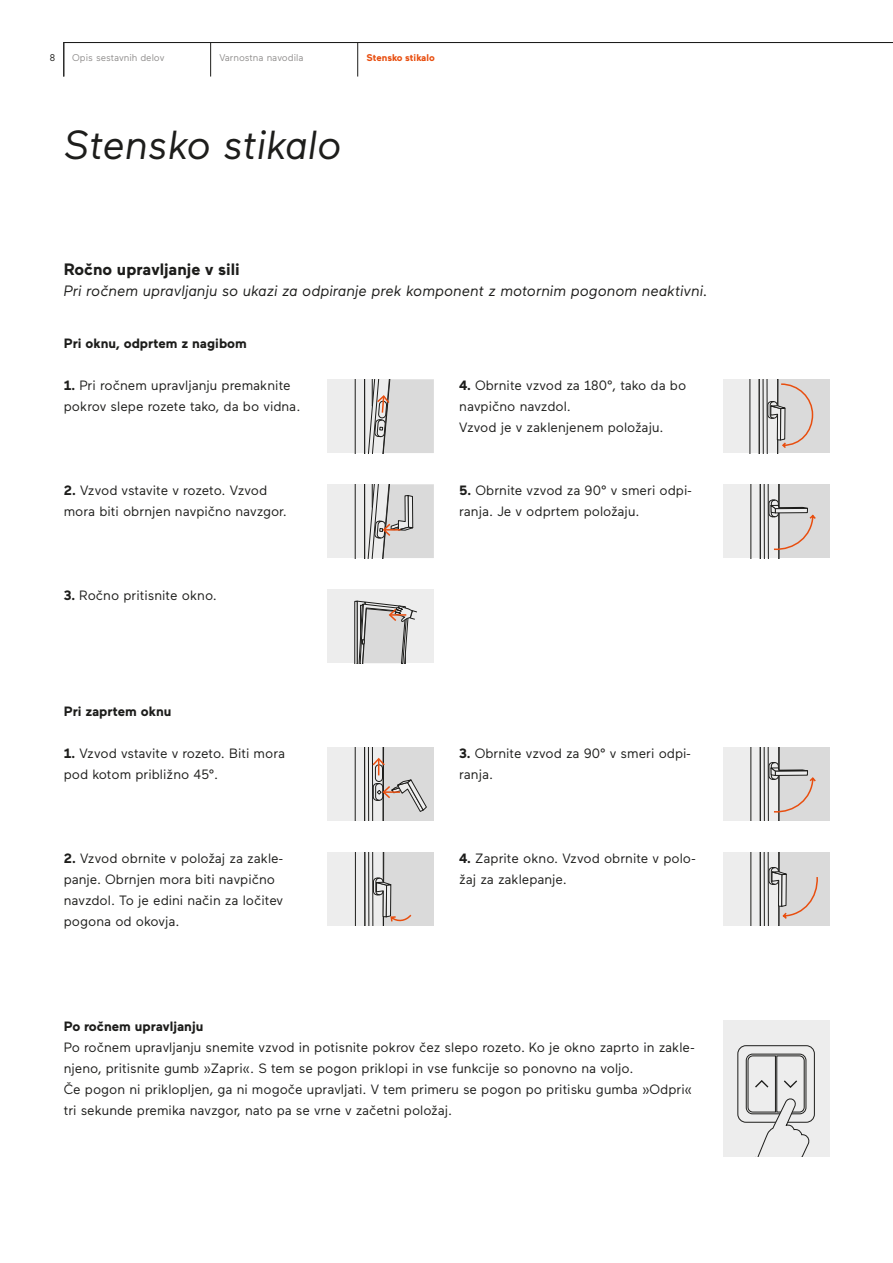
<style>
.page{position:relative;width:893px;height:1263px;background:#fff}
.page>*{position:absolute;margin:0;border:0;box-sizing:border-box;transform-origin:0 0}
.t1{font:italic 40.5px "Maax Finstral";color:#1d1d1b}
.t2{font:700 16.5px "Maax Finstral";color:#1d1d1b}
.t3{font:italic 15px "Maax Finstral";color:#1d1d1b}
.t4{font:13.5px/21px "Maax Finstral";color:#1d1d1b}
.t5{font:700 13.5px "Maax Finstral";color:#1d1d1b}
.t6{font:9.75px "Maax Finstral";color:#908e8d}
.t7{font:700 9.75px "Maax Finstral";color:#e84e0f}
.t8{font:9.75px "Maax Finstral";color:#1d1d1b}
.s1{font-weight:700}
</style>
<div class="page">
<div style="left:723px;top:1020px;width:106px;height:137px;background:#ededed"></div>
<div style="left:737px;top:1045px;width:78px;height:77px;border:1px solid #1d1d1b;border-radius:8px"></div>
<svg style="left:739px;top:1055px;width:71px;height:102px"></svg>
<div style="left:327px;top:380px;width:107px;height:73px;background:#ededed"></div>
<hr style="left:364px;top:380px;width:1px;height:73px;background:#1d1d1b">
<hr style="left:355px;top:380px;width:1px;height:73px;background:#1d1d1b">
<div style="left:327px;top:484px;width:107px;height:74px;background:#ededed"></div>
<hr style="left:364px;top:484px;width:1px;height:74px;background:#1d1d1b">
<hr style="left:355px;top:484px;width:1px;height:74px;background:#1d1d1b">
<div style="left:327px;top:590px;width:107px;height:73px;background:#ededed"></div>
<div style="left:723px;top:380px;width:104px;height:73px;background:#ededed"></div>
<div style="left:778px;top:380px;width:51px;height:73px;background:#dadada"></div>
<hr style="left:759px;top:380px;width:1px;height:73px;background:#1d1d1b">
<hr style="left:750px;top:380px;width:1px;height:73px;background:#1d1d1b">
<hr style="left:767px;top:380px;width:1px;height:73px;background:#1d1d1b">
<hr style="left:763px;top:380px;width:1px;height:73px;background:#1d1d1b">
<div style="left:767px;top:401px;width:8px;height:17px;border:1px solid #1d1d1b;border-radius:4px"></div>
<div style="left:723px;top:484px;width:106px;height:74px;background:#ededed"></div>
<div style="left:779px;top:484px;width:50px;height:74px;background:#dadada"></div>
<hr style="left:760px;top:484px;width:1px;height:74px;background:#1d1d1b">
<hr style="left:751px;top:484px;width:1px;height:74px;background:#1d1d1b">
<hr style="left:768px;top:484px;width:1px;height:74px;background:#1d1d1b">
<hr style="left:764px;top:484px;width:1px;height:74px;background:#1d1d1b">
<hr style="left:778px;top:484px;width:1px;height:74px;background:#1d1d1b">
<hr style="left:779px;top:484px;width:1px;height:74px;background:#1d1d1b">
<div style="left:769px;top:500px;width:7px;height:17px;border:1px solid #1d1d1b;border-radius:4px"></div>
<div style="left:723px;top:747px;width:106px;height:74px;background:#ededed"></div>
<div style="left:779px;top:747px;width:50px;height:74px;background:#dadada"></div>
<hr style="left:760px;top:747px;width:1px;height:74px;background:#1d1d1b">
<hr style="left:751px;top:747px;width:1px;height:74px;background:#1d1d1b">
<hr style="left:768px;top:747px;width:1px;height:74px;background:#1d1d1b">
<hr style="left:764px;top:747px;width:1px;height:74px;background:#1d1d1b">
<hr style="left:778px;top:747px;width:1px;height:74px;background:#1d1d1b">
<hr style="left:779px;top:747px;width:1px;height:74px;background:#1d1d1b">
<div style="left:769px;top:762px;width:7px;height:17px;border:1px solid #1d1d1b;border-radius:4px"></div>
<div style="left:327px;top:747px;width:107px;height:74px;background:#ededed"></div>
<div style="left:383px;top:747px;width:51px;height:74px;background:#dadada"></div>
<hr style="left:364px;top:747px;width:1px;height:74px;background:#1d1d1b">
<hr style="left:355px;top:747px;width:1px;height:74px;background:#1d1d1b">
<hr style="left:372px;top:747px;width:1px;height:74px;background:#1d1d1b">
<hr style="left:368px;top:747px;width:1px;height:74px;background:#1d1d1b">
<hr style="left:383px;top:747px;width:1px;height:74px;background:#1d1d1b">
<div style="left:327px;top:852px;width:107px;height:74px;background:#ededed"></div>
<div style="left:384px;top:852px;width:50px;height:74px;background:#dadada"></div>
<hr style="left:364px;top:852px;width:1px;height:74px;background:#1d1d1b">
<hr style="left:355px;top:852px;width:1px;height:74px;background:#1d1d1b">
<hr style="left:372px;top:852px;width:1px;height:74px;background:#1d1d1b">
<hr style="left:368px;top:852px;width:1px;height:74px;background:#1d1d1b">
<div style="left:723px;top:852px;width:106px;height:74px;background:#ededed"></div>
<div style="left:779px;top:852px;width:50px;height:74px;background:#dadada"></div>
<hr style="left:760px;top:852px;width:1px;height:74px;background:#1d1d1b">
<hr style="left:751px;top:852px;width:1px;height:74px;background:#1d1d1b">
<hr style="left:768px;top:852px;width:1px;height:74px;background:#1d1d1b">
<hr style="left:764px;top:852px;width:1px;height:74px;background:#1d1d1b">
<svg style="left:368px;top:380px;width:66px;height:73px"></svg>
<svg style="left:373px;top:852px;width:39px;height:74px"></svg>
<svg style="left:367px;top:484px;width:67px;height:74px"></svg>
<svg style="left:354px;top:600px;width:63px;height:63px"></svg>
<svg style="left:371px;top:747px;width:56px;height:73px"></svg>
<svg style="left:768px;top:380px;width:46px;height:73px"></svg>
<svg style="left:770px;top:485px;width:46px;height:73px"></svg>
<svg style="left:770px;top:747px;width:46px;height:73px"></svg>
<svg style="left:769px;top:852px;width:49px;height:74px"></svg>
<svg style="left:64px;top:42px;width:829px;height:35px"></svg>
<p class="t8" style="left:50px;top:51px;width:7px">8</p>
<p class="t6" style="left:72px;top:51px;width:94px">Opis sestavnih delov</p>
<p class="t6" style="left:219px;top:51px;width:86px">Varnostna navodila</p>
<p class="t7" style="left:366px;top:51px;width:70px">Stensko stikalo</p>
<h1 class="t1" style="left:64px;top:119px;width:280px">Stensko stikalo</h1>
<p class="t2" style="left:64px;top:258px;width:177px">Ročno upravljanje v sili</p>
<p class="t3" style="left:64px;top:281px;width:645px">Pri ročnem upravljanju so ukazi za odpiranje prek komponent z motornim pogonom neaktivni.</p>
<p class="t5" style="left:64px;top:334px;width:185px">Pri oknu, odprtem z nagibom</p>
<p class="t4" style="left:64px;top:374px;width:238px"><span class="s1">1.</span> Pri ročnem upravljanju premaknite pokrov slepe rozete tako, da bo vidna.</p>
<p class="t4" style="left:459px;top:374px;width:229px"><span class="s1">4.</span> Obrnite vzvod za 180°, tako da bo navpično navzdol.<br>Vzvod je v zaklenjenem položaju.</p>
<p class="t4" style="left:64px;top:479px;width:225px"><span class="s1">2.</span> Vzvod vstavite v rozeto. Vzvod mora biti obrnjen navpično navzgor.</p>
<p class="t4" style="left:64px;top:584px;width:155px"><span class="s1">3.</span> Ročno pritisnite okno.</p>
<p class="t5" style="left:64px;top:702px;width:109px">Pri zaprtem oknu</p>
<p class="t4" style="left:64px;top:742px;width:223px"><span class="s1">1.</span> Vzvod vstavite v rozeto. Biti mora pod kotom približno 45°.</p>
<p class="t4" style="left:64px;top:847px;width:221px"><span class="s1">2.</span> Vzvod obrnite v položaj za zakle&shy;panje. Obrnjen mora biti navpično navzdol. To je edini način za ločitev pogona od okovja.</p>
<p class="t4" style="left:459px;top:479px;width:234px"><span class="s1">5.</span> Obrnite vzvod za 90° v smeri odpi&shy;ranja. Je v odprtem položaju.</p>
<p class="t4" style="left:459px;top:742px;width:233px"><span class="s1">3.</span> Obrnite vzvod za 90° v smeri odpi&shy;ranja.</p>
<p class="t4" style="left:459px;top:847px;width:238px"><span class="s1">4.</span> Zaprite okno. Vzvod obrnite v polo&shy;žaj za zaklepanje.</p>
<p class="t5" style="left:64px;top:1017px;width:141px">Po ročnem upravljanju</p>
<p class="t4" style="left:64px;top:1036px;width:632px">Po ročnem upravljanju snemite vzvod in potisnite pokrov čez slepo rozeto. Ko je okno zaprto in zakle&shy;njeno, pritisnite gumb »Zapri«. S tem se pogon priklopi in vse funkcije so ponovno na voljo.<br>Če pogon ni priklopljen, ga ni mogoče upravljati. V tem primeru se pogon po pritisku gumba »Odpri« tri sekunde premika navzgor, nato pa se vrne v začetni položaj.</p>
</div>
